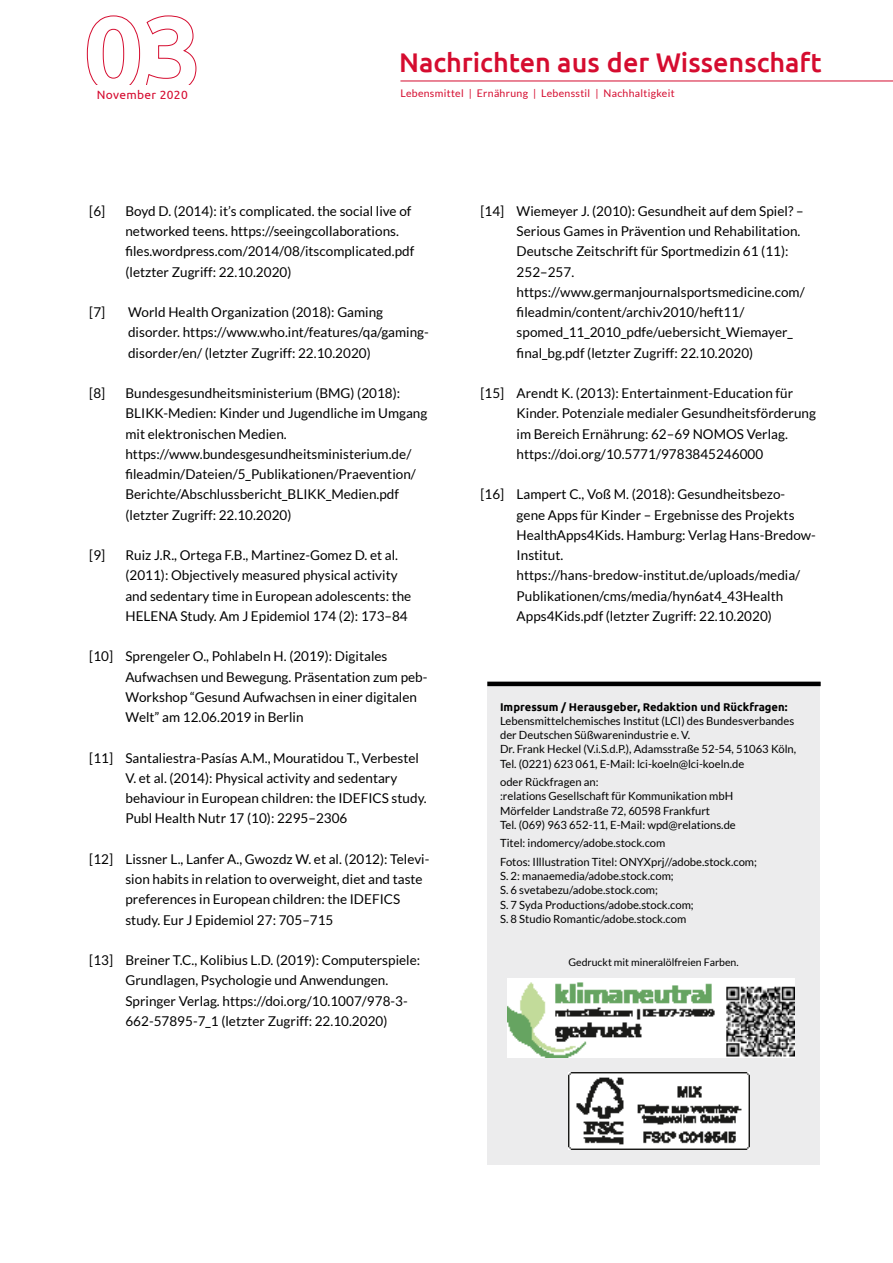
<style>
.page{position:relative;width:893px;height:1263px;background:#fff}
.page>*{position:absolute;margin:0;border:0;box-sizing:border-box;transform-origin:0 0}
.t1{font:500 27px "Ubuntu";color:#d50c2f}
.t2{font:13.5px/20.2px "Lato";color:#000}
.t3{font:12px "Ubuntu";letter-spacing:.03em;color:#d50a2f}
.t4{font:11.25px/14.2px "Lato";color:#000}
.t5{font:700 11.25px "Ubuntu";color:#000}
.t6{font:10.5px "Lato";letter-spacing:.03em;color:#d50c2f}
.t7{font:10.5px "Lato";color:#000}
</style>
<div class="page">
<hr style="left:401px;top:81px;width:492px;height:1px;background:#d50c2f">
<svg style="left:87px;top:15px;width:110px;height:70px"></svg>
<div style="left:487px;top:682px;width:333px;height:483px;background:#ececed"></div>
<img style="left:569px;top:1072px;width:180px;height:78px">
<img style="left:508px;top:978px;width:286px;height:79px">
<hr style="left:487px;top:682px;width:334px;height:4px;background:#000">
<p class="t3" style="left:97px;top:87px;width:93px">November 2020</p>
<h1 class="t1" style="left:399px;top:45px;width:424px">Nachrichten aus der Wissenschaft</h1>
<p class="t6" style="left:400px;top:88px;width:276px">Lebensmittel | Ernährung | Lebensstil | Nachhaltigkeit</p>
<p class="t2" style="left:89px;top:201px;width:17px">[6]</p>
<p class="t2" style="left:125px;top:201px;width:290px">Boyd D. (2014): it’s complicated. the social live of networked teens. https://seeingcollaborations. files.wordpress.com/2014/08/itscomplicated.pdf (letzter Zugriff: 22.10.2020)</p>
<p class="t2" style="left:89px;top:302px;width:17px">[7]</p>
<p class="t2" style="left:128px;top:302px;width:302px">World Health Organization (2018): Gaming disorder. https://www.who.int/features/qa/gaming&shy;disorder/en/ (letzter Zugriff: 22.10.2020)</p>
<p class="t2" style="left:89px;top:383px;width:17px">[8]</p>
<p class="t2" style="left:125px;top:383px;width:303px">Bundesgesundheitsministerium (BMG) (2018):<br>BLIKK-Medien: Kinder und Jugendliche im Umgang mit elektronischen Medien. https://www.bundesgesundheitsministerium.de/ fileadmin/Dateien/5_Publikationen/Praevention/ Berichte/Abschlussbericht_BLIKK_Medien.pdf (letzter Zugriff: 22.10.2020)</p>
<p class="t2" style="left:89px;top:545px;width:17px">[9]</p>
<p class="t2" style="left:125px;top:545px;width:287px">Ruiz J.R., Ortega F.B., Martinez-Gomez D. et al. (2011): Objectively measured physical activity and sedentary time in European adolescents: the HELENA Study. Am J Epidemiol 174 (2): 173–84</p>
<p class="t2" style="left:125px;top:646px;width:304px;text-indent:-36px">[10] Sprengeler O., Pohlabeln H. (2019): Digitales Aufwachsen und Bewegung. Präsentation zum peb-Workshop “Gesund Aufwachsen in einer digitalen Welt” am 12.06.2019 in Berlin</p>
<p class="t2" style="left:125px;top:747px;width:303px;text-indent:-36px">[11] Santaliestra-Pasías A.M., Mouratidou T., Verbestel V. et al. (2014): Physical activity and sedentary behaviour in European children: the IDEFICS study.<br>Publ Health Nutr 17 (10): 2295–2306</p>
<p class="t2" style="left:125px;top:849px;width:306px;text-indent:-36px">[12] Lissner L., Lanfer A., Gwozdz W. et al. (2012): Televi&shy;sion habits in relation to overweight, diet and taste preferences in European children: the IDEFICS study. Eur J Epidemiol 27: 705–715</p>
<p class="t2" style="left:125px;top:950px;width:296px;text-indent:-36px">[13] Breiner T.C., Kolibius L.D. (2019): Computerspiele:<br>Grundlagen, Psychologie und Anwendungen.<br>Springer Verlag. https://doi.org/10.1007/978-3- 662-57895-7_1 (letzter Zugriff: 22.10.2020)</p>
<p class="t2" style="left:517px;top:201px;width:290px;text-indent:-36px">[14] Wiemeyer J. (2010): Gesundheit auf dem Spiel? – Serious Games in Prävention und Rehabilitation.<br>Deutsche Zeitschrift für Sportmedizin 61 (11):<br>252–257. https://www.germanjournalsportsmedicine.com/ fileadmin/content/archiv2010/heft11/ spomed_11_2010_pdfe/uebersicht_Wiemayer_ final_bg.pdf (letzter Zugriff: 22.10.2020)</p>
<p class="t2" style="left:517px;top:383px;width:301px;text-indent:-36px">[15] Arendt K. (2013): Entertainment-Education für Kinder. Potenziale medialer Gesundheitsförderung im Bereich Ernährung: 62–69 NOMOS Verlag. https://doi.org/10.5771/9783845246000</p>
<p class="t2" style="left:517px;top:484px;width:301px;text-indent:-36px">[16] Lampert C., Voß M. (2018): Gesundheitsbezo&shy;gene Apps für Kinder – Ergebnisse des Projekts HealthApps4Kids. Hamburg: Verlag Hans-Bredow-Institut. https://hans-bredow-institut.de/uploads/media/ Publikationen/cms/media/hyn6at4_43Health Apps4Kids.pdf (letzter Zugriff: 22.10.2020)</p>
<p class="t5" style="left:500px;top:700px;width:289px">Impressum / Herausgeber, Redaktion und Rückfragen:</p>
<p class="t4" style="left:500px;top:714px;width:298px">Lebensmittelchemisches Institut (LCI) des Bundesverbandes der Deutschen Süßwarenindustrie e. V.<br>Dr. Frank Heckel (V.i.S.d.P.), Adamsstraße 52-54, 51063 Köln, Tel. (0221) 623 061, E-Mail: lci-koeln@lci-koeln.de</p>
<p class="t4" style="left:500px;top:775px;width:237px">oder Rückfragen an:<br>:relations Gesellschaft für Kommunikation mbH Mörfelder Landstraße 72, 60598 Frankfurt<br>Tel. (069) 963 652-11, E-Mail: wpd@relations.de</p>
<p class="t4" style="left:500px;top:834px;width:258px;line-height:18.5px">Titel: indomercy/adobe.stock.com<br>Fotos: Illlustration Titel: ONYXprj//adobe.stock.com;</p>
<p class="t4" style="left:500px;top:869px;width:195px">S. 2: manaemedia/adobe.stock.com;<br>S. 6 svetabezu/adobe.stock.com;<br>S. 7 Syda Productions/adobe.stock.com; S. 8 Studio Romantic/adobe.stock.com</p>
<p class="t7" style="left:568px;top:956px;width:172px">Gedruckt mit mineralölfreien Farben.</p>
</div>
